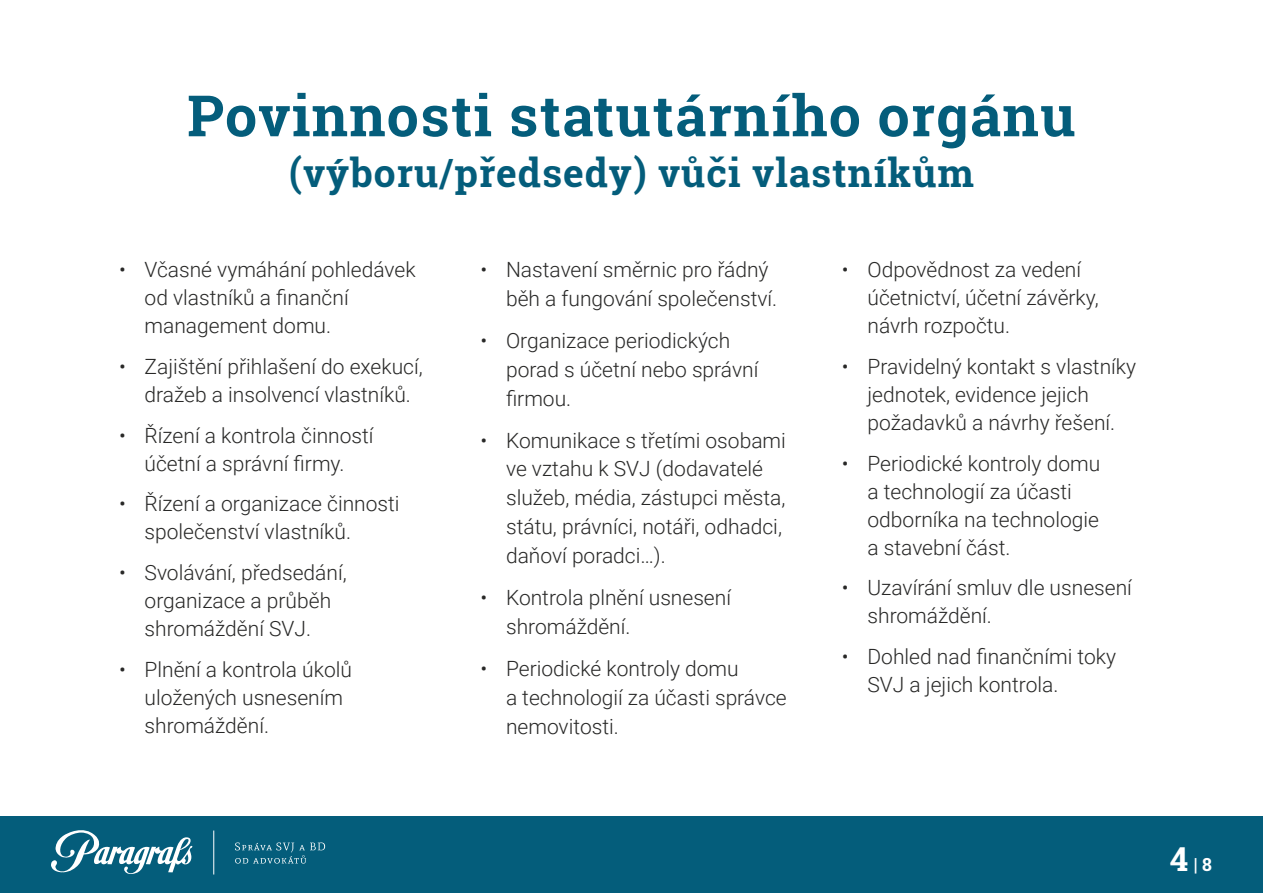
<style>
.page{position:relative;width:1263px;height:893px;background:#fff}
.page>*{position:absolute;margin:0;border:0;box-sizing:border-box;transform-origin:0 0}
.t1{font:700 57px "Roboto Slab";letter-spacing:.025em;color:#045d7b}
.t2{font:700 39px "Roboto Slab";letter-spacing:.025em;color:#045d7b}
.t3{font:300 21px/28px "Roboto";color:#282827}
.t4{font:700 18px "Roboto Slab";color:#fff}
.s1{font-size:33px}
</style>
<div class="page">
<div style="left:0;top:816px;width:1263px;height:77px;background:#045d7b"></div>
<svg style="left:51px;top:830px;width:142px;height:44px"></svg>
<svg style="left:235px;top:842px;width:90px;height:22px"></svg>
<hr style="left:213px;top:830px;width:1px;height:44px;background:#fff">
<p class="t1" style="left:187px;top:77px;width:890px">Povinnosti statutárního orgánu</p>
<p class="t2" style="left:289px;top:146px;width:686px">(výboru/předsedy) vůči vlastníkům</p>
<p class="t3" style="left:145px;top:255px;width:273px;text-indent:-26px">• Včasné vymáhání pohledávek od vlastníků a finanční management domu.</p>
<p class="t3" style="left:145px;top:352px;width:280px;text-indent:-26px">• Zajištění přihlašení do exekucí, dražeb a insolvencí vlastníků.</p>
<p class="t3" style="left:119px;top:420px;width:256px;text-align:center">• Řízení a kontrola činností účetní a správní firmy.</p>
<p class="t3" style="left:145px;top:489px;width:256px;text-indent:-26px">• Řízení a organizace činnosti společenství vlastníků.</p>
<p class="t3" style="left:119px;top:558px;width:229px;text-align:center">• Svolávání, předsedání, organizace a průběh shromáždění SVJ.</p>
<p class="t3" style="left:145px;top:655px;width:209px;text-indent:-26px">• Plnění a kontrola úkolů uložených usnesením shromáždění.</p>
<p class="t3" style="left:506px;top:255px;width:273px;line-height:29px;text-indent:-26px">• Nastavení směrnic pro řádný běh a fungování společenství.</p>
<p class="t3" style="left:506px;top:325px;width:254px;line-height:29px;text-indent:-26px">• Organizace periodických porad s účetní nebo správní firmou.</p>
<p class="t3" style="left:506px;top:425px;width:281px;line-height:29px;text-indent:-26px">• Komunikace s třetími osobami ve vztahu k SVJ (dodavatelé služeb, média, zástupci města, státu, právníci, notáři, odhadci, daňoví poradci…).</p>
<p class="t3" style="left:506px;top:582px;width:226px;line-height:29px;text-indent:-26px">• Kontrola plnění usnesení shromáždění.</p>
<p class="t3" style="left:506px;top:653px;width:282px;line-height:29px;text-indent:-26px">• Periodické kontroly domu<br>a technologií za účasti správce nemovitosti.</p>
<p class="t3" style="left:867px;top:255px;width:233px;text-indent:-26px">• Odpovědnost za vedení účetnictví, účetní závěrky, návrh rozpočtu.</p>
<p class="t3" style="left:867px;top:352px;width:270px;text-indent:-26px">• Pravidelný kontakt s vlastníky jednotek, evidence jejich požadavků a návrhy řešení.</p>
<p class="t3" style="left:867px;top:448px;width:234px;text-indent:-26px">• Periodické kontroly domu a technologií za účasti odborníka na technologie a stavební část.</p>
<p class="t3" style="left:867px;top:573px;width:266px;text-indent:-26px">• Uzavírání smluv dle usnesení shromáždění.</p>
<p class="t3" style="left:867px;top:642px;width:250px;text-indent:-26px">• Dohled nad finančními toky<br>SVJ a jejich kontrola.</p>
<p class="t4" style="left:1170px;top:852px;width:44px"><span class="s1">4</span> | 8</p>
</div>
